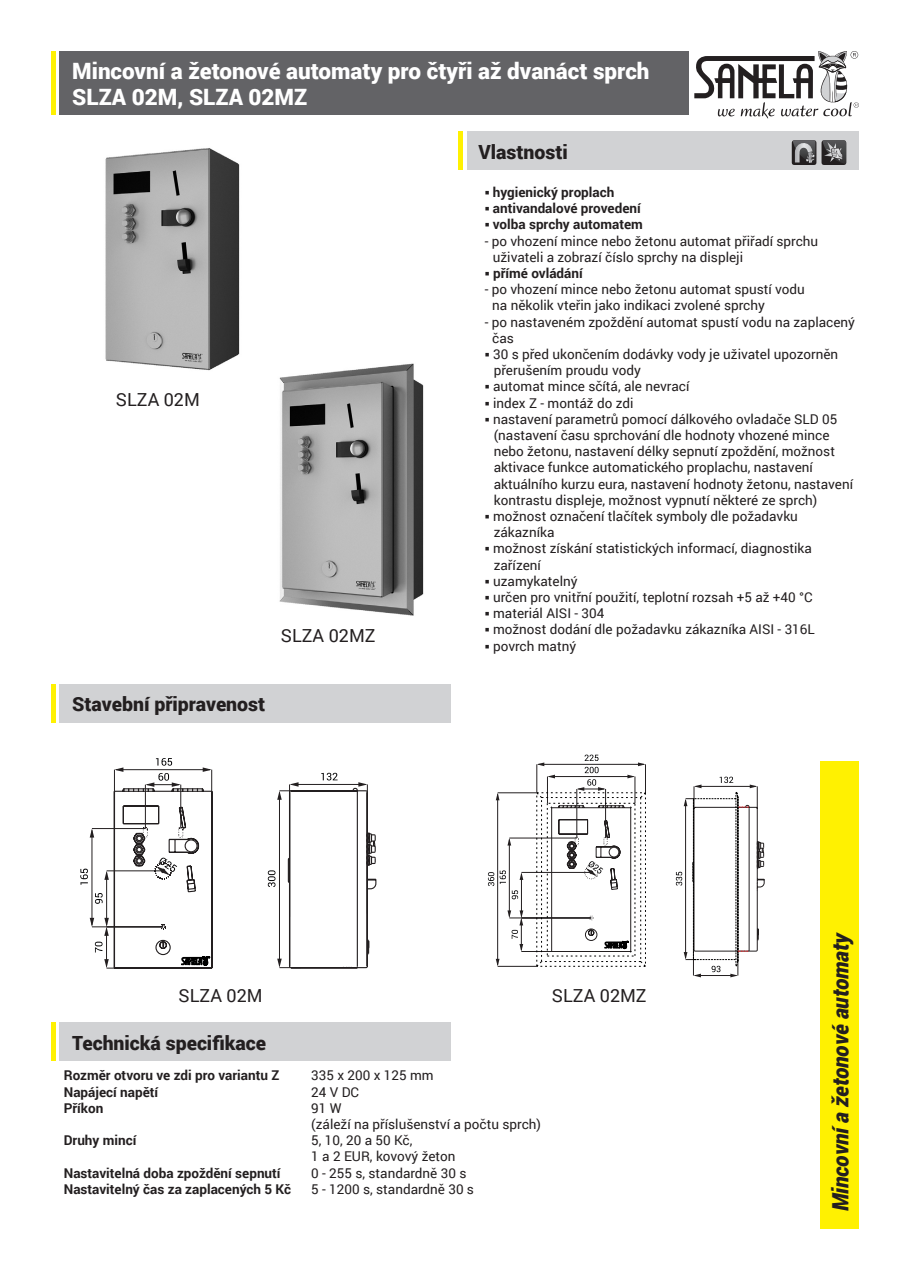
<style>
.page{position:relative;width:910px;height:1280px;background:#fff}
.page>*{position:absolute;margin:0;border:0;box-sizing:border-box;transform-origin:0 0}
.t1{font:900 22.5px/26.2px "Roboto";color:#fff}
.t2{font:italic 900 22.5px "Roboto";letter-spacing:-.005em;color:#231f20;scale:.95 1}
.t3{font:900 19.5px "Roboto";color:#231f20}
.t4{font:18px "Roboto";color:#231f20}
.t5{font:13.5px/16.2px "Roboto";color:#231f20}
.t6{font:700 13.5px "Roboto";color:#231f20}
</style>
<div class="page">
<div style="left:60px;top:51px;width:629px;height:64px;background:#636366"></div>
<div style="left:468px;top:132px;width:391px;height:38px;background:#d1d2d4"></div>
<svg style="left:694px;top:51px;width:165px;height:68px"></svg>
<hr style="left:51px;top:51px;width:4px;height:64px;background:#fff101">
<div style="left:60px;top:1023px;width:391px;height:38px;background:#d1d2d4"></div>
<hr style="left:51px;top:1023px;width:4px;height:38px;background:#fff101">
<hr style="left:458px;top:132px;width:4px;height:38px;background:#fff101">
<div style="left:60px;top:685px;width:391px;height:38px;background:#d1d2d4"></div>
<hr style="left:51px;top:685px;width:4px;height:38px;background:#fff101">
<img style="left:105px;top:148px;width:135px;height:223px">
<div style="left:821px;top:761px;width:38px;height:468px;background:#fff101"></div>
<svg style="left:792px;top:140px;width:54px;height:25px"></svg>
<svg style="left:145px;top:773px;width:36px;height:14px"></svg>
<hr style="left:92px;top:828px;width:53px;height:1px;background:#231f20">
<hr style="left:92px;top:926px;width:71px;height:1px;background:#231f20">
<hr style="left:92px;top:830px;width:1px;height:95px;background:#231f20">
<svg style="left:90px;top:918px;width:4px;height:9px"></svg>
<svg style="left:90px;top:828px;width:4px;height:9px"></svg>
<svg style="left:80px;top:869px;width:8px;height:16px"></svg>
<hr style="left:107px;top:968px;width:36px;height:1px;background:#231f20">
<hr style="left:106px;top:928px;width:1px;height:38px;background:#231f20">
<svg style="left:104px;top:959px;width:5px;height:9px"></svg>
<svg style="left:95px;top:942px;width:8px;height:10px"></svg>
<hr style="left:107px;top:870px;width:56px;height:1px;background:#231f20">
<hr style="left:106px;top:872px;width:1px;height:53px;background:#231f20">
<svg style="left:104px;top:918px;width:5px;height:18px"></svg>
<svg style="left:104px;top:871px;width:5px;height:9px"></svg>
<svg style="left:95px;top:893px;width:8px;height:11px"></svg>
<hr style="left:211px;top:770px;width:1px;height:37px;background:#231f20">
<hr style="left:116px;top:769px;width:94px;height:1px;background:#231f20">
<svg style="left:114px;top:767px;width:9px;height:20px"></svg>
<svg style="left:203px;top:767px;width:9px;height:5px"></svg>
<svg style="left:156px;top:758px;width:16px;height:8px"></svg>
<svg style="left:113px;top:787px;width:155px;height:182px"></svg>
<svg style="left:268px;top:773px;width:109px;height:196px"></svg>
<svg style="left:143px;top:827px;width:40px;height:102px"></svg>
<svg style="left:181px;top:955px;width:29px;height:13px"></svg>
<hr style="left:498px;top:792px;width:39px;height:1px;background:#231f20">
<hr style="left:498px;top:966px;width:39px;height:1px;background:#231f20">
<hr style="left:497px;top:794px;width:1px;height:171px;background:#231f20">
<svg style="left:496px;top:959px;width:3px;height:7px"></svg>
<svg style="left:496px;top:793px;width:3px;height:7px"></svg>
<svg style="left:488px;top:872px;width:6px;height:14px"></svg>
<hr style="left:521px;top:872px;width:70px;height:1px;background:#231f20">
<hr style="left:521px;top:874px;width:1px;height:42px;background:#231f20">
<svg style="left:520px;top:872px;width:3px;height:8px"></svg>
<svg style="left:512px;top:890px;width:6px;height:9px"></svg>
<hr style="left:521px;top:951px;width:76px;height:1px;background:#231f20">
<hr style="left:509px;top:838px;width:68px;height:1px;background:#231f20">
<hr style="left:509px;top:918px;width:82px;height:1px;background:#231f20">
<hr style="left:509px;top:839px;width:1px;height:77px;background:#231f20">
<svg style="left:507px;top:910px;width:16px;height:41px"></svg>
<svg style="left:507px;top:838px;width:4px;height:7px"></svg>
<svg style="left:500px;top:870px;width:6px;height:14px"></svg>
<svg style="left:535px;top:755px;width:230px;height:222px"></svg>
<img style="left:279px;top:363px;width:145px;height:253px">
<h1 class="t1" style="left:72px;top:57px;width:579px">Mincovní a žetonové automaty pro čtyři až dvanáct sprch<br>SLZA 02M, SLZA 02MZ</h1>
<h2 class="t3" style="left:478px;top:138px;width:91px">Vlastnosti</h2>
<p class="t6" style="left:485px;top:183px;width:131px">○ hygienický proplach</p>
<p class="t6" style="left:485px;top:199px;width:158px">○ antivandalové provedení</p>
<p class="t6" style="left:485px;top:215px;width:160px">○ volba sprchy automatem</p>
<p class="t5" style="left:493px;top:232px;width:327px;text-indent:-8px">- po vhození mince nebo žetonu automat přiřadí sprchu uživateli a zobrazí číslo sprchy na displeji</p>
<p class="t6" style="left:485px;top:264px;width:100px">○ přímé ovládání</p>
<p class="t5" style="left:492px;top:281px;width:314px;text-indent:-8px">- po vhození mince nebo žetonu automat spustí vodu na několik vteřin jako indikaci zvolené sprchy</p>
<p class="t5" style="left:492px;top:313px;width:364px;text-indent:-8px">- po nastaveném zpoždění automat spustí vodu na zaplacený čas</p>
<p class="t5" style="left:494px;top:346px;width:346px;text-indent:-9px">○ 30 s před ukončením dodávky vody je uživatel upozorněn přerušením proudu vody</p>
<p class="t5" style="left:485px;top:378px;width:206px">○ automat mince sčítá, ale nevrací</p>
<p class="t5" style="left:485px;top:394px;width:150px">○ index Z - montáž do zdi</p>
<p class="t5" style="left:494px;top:410px;width:361px;text-indent:-9px">○ nastavení parametrů pomocí dálkového ovladače SLD 05 (nastavení času sprchování dle hodnoty vhozené mince nebo žetonu, nastavení délky sepnutí zpoždění, možnost aktivace funkce automatického proplachu, nastavení aktuálního kurzu eura, nastavení hodnoty žetonu, nastavení kontrastu displeje, možnost vypnutí některé ze sprch)</p>
<p class="t5" style="left:494px;top:508px;width:306px;text-indent:-9px">○ možnost označení tlačítek symboly dle požadavku zákazníka</p>
<p class="t5" style="left:494px;top:540px;width:320px;text-indent:-9px">○ možnost získání statistických informací, diagnostika zařízení</p>
<p class="t5" style="left:485px;top:572px;width:94px">○ uzamykatelný</p>
<p class="t5" style="left:485px;top:589px;width:329px">○ určen pro vnitřní použití, teplotní rozsah +5 až +40 °C</p>
<p class="t5" style="left:485px;top:605px;width:121px">○ materiál AISI - 304</p>
<p class="t5" style="left:485px;top:621px;width:331px">○ možnost dodání dle požadavku zákazníka AISI - 316L</p>
<p class="t5" style="left:485px;top:637px;width:93px">○ povrch matný</p>
<h3 class="t4" style="left:116px;top:387px;width:86px">SLZA 02M</h3>
<h3 class="t4" style="left:281px;top:623px;width:96px">SLZA 02MZ</h3>
<h2 class="t3" style="left:72px;top:691px;width:194px">Stavební připravenost</h2>
<h3 class="t4" style="left:179px;top:982px;width:86px">SLZA 02M</h3>
<h3 class="t4" style="left:552px;top:983px;width:96px">SLZA 02MZ</h3>
<h2 class="t3" style="left:72px;top:1029px;width:195px">Technická specifikace</h2>
<p class="t6" style="left:64px;top:1066px;width:217px">Rozměr otvoru ve zdi pro variantu Z</p>
<p class="t5" style="left:311px;top:1067px;width:124px">335 x 200 x 125 mm</p>
<p class="t6" style="left:64px;top:1082px;width:96px">Napájecí napětí</p>
<p class="t5" style="left:311px;top:1083px;width:49px">24 V DC</p>
<p class="t6" style="left:64px;top:1098px;width:41px">Příkon</p>
<p class="t5" style="left:311px;top:1099px;width:231px">91 W<br>(záleží na příslušenství a počtu sprch)</p>
<p class="t6" style="left:64px;top:1131px;width:74px">Druhy mincí</p>
<p class="t5" style="left:311px;top:1132px;width:146px">5, 10, 20 a 50 Kč,<br>1 a 2 EUR, kovový žeton</p>
<p class="t6" style="left:64px;top:1163px;width:218px">Nastavitelná doba zpoždění sepnutí</p>
<p class="t5" style="left:311px;top:1164px;width:157px">0 - 255 s, standardně 30 s</p>
<p class="t6" style="left:64px;top:1179px;width:229px">Nastavitelný čas za zaplacených 5 Kč</p>
<p class="t5" style="left:311px;top:1180px;width:164px">5 - 1200 s, standardně 30 s</p>
<h1 class="t2" style="left:825px;top:1211px;width:296px;rotate:-90deg">Mincovní a žetonové automaty</h1>
</div>
